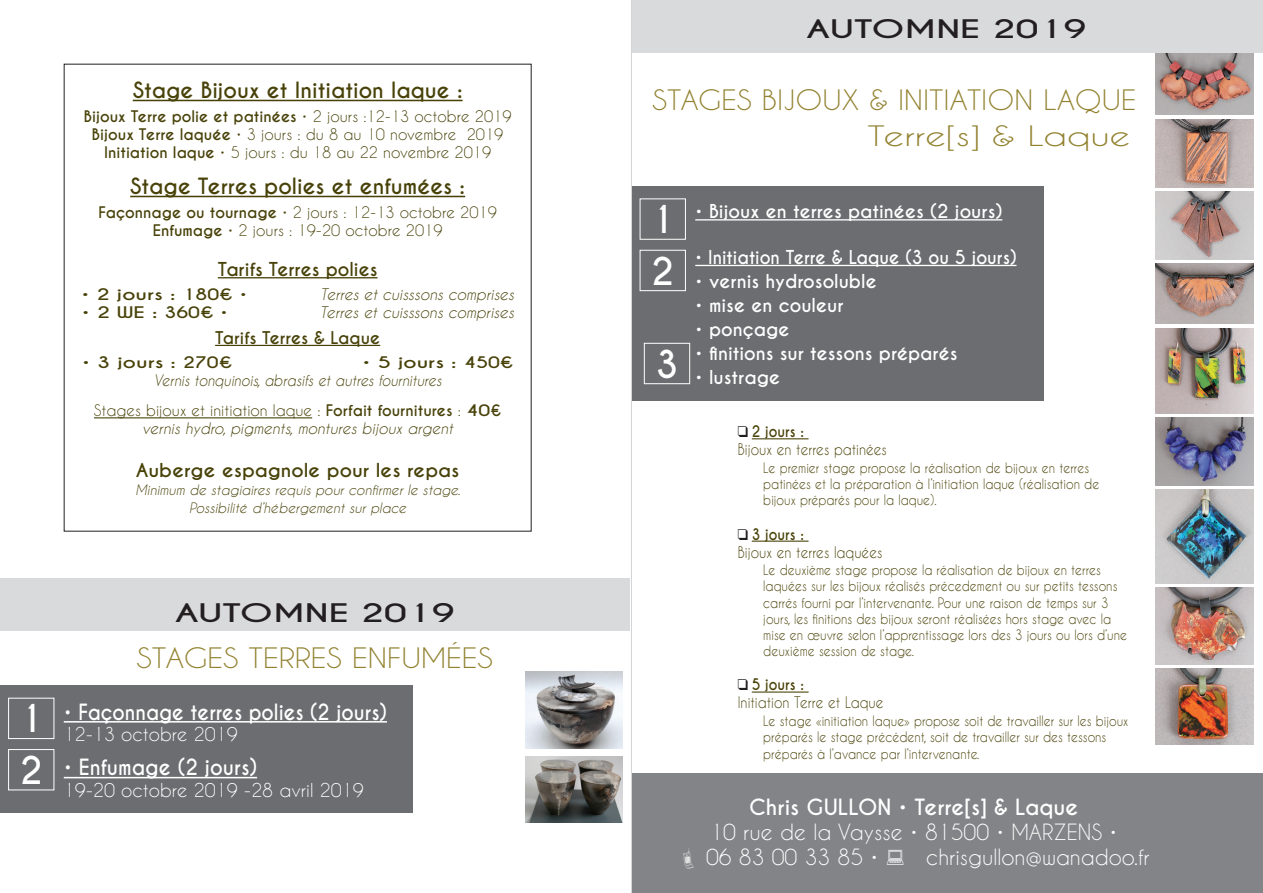
<style>
.page{position:relative;width:1263px;height:893px;background:#fff}
.page>*{position:absolute;margin:0;border:0;box-sizing:border-box;transform-origin:0 0}
.t1{font:700 36px/51.4px "Caviar Dreams";color:#fff}
.t2{font:26.4px/36px "Caviar Dreams";color:#928230;text-align:right;scale:1.11 1}
.t3{font:26.4px "Caviar Dreams";color:#928230;scale:1.14 1}
.t4{font:700 24px "Caviar Dreams";color:#231f20;scale:1.5 1}
.t5{font:21px/25.2px "Caviar Dreams";color:#fff}
.t6{font:700 21px "Caviar Dreams";color:#484209}
.t7{font:700 21px "Caviar Dreams";color:#fff;scale:.91 1}
.t8{font:700 21px "Caviar Dreams";color:#fff}
.t9{font:700 21px "Caviar Dreams";color:#fff;scale:.94 1}
.t10{font:700 18px "Caviar Dreams";color:#fff}
.t11{font:18px "Caviar Dreams";color:#fff}
.t12{font:700 18px "Caviar Dreams";color:#fff;scale:.94 1}
.t13{font:700 18px "Caviar Dreams";color:#484209;scale:1.06 1}
.t14{font:700 18px "Caviar Dreams";color:#484209}
.t15{font:700 16.5px "Caviar Dreams";color:#484209}
.t16{font:15px/18px "Caviar Dreams";color:#484209;text-align:center}
.t17{font:italic 15px/30.6px "Caviar Dreams";color:#484209;text-align:center;scale:.92 1}
.t18{font:italic 15px "Caviar Dreams";color:#484209}
.t19{font:15px/18px "Caviar Dreams";color:#4a4309;scale:.9 1}
.t20{font:700 15px "Caviar Dreams";color:#484209;scale:1.36 1}
.t21{font:13.5px/16.2px "Caviar Dreams";color:#4a4309;scale:.9 1}
.t22{font:italic 13.5px/18px "Caviar Dreams";color:#484209;text-align:center}
.s1{font-weight:700}
.s2{font-style:normal}
.s3{font-weight:700;font-style:normal}
.s4{font-family:"Monotype Sorts";color:#231f20}
</style>
<div class="page">
<img style="left:1155px;top:119px;width:98px;height:68px">
<img style="left:1155px;top:191px;width:98px;height:68px">
<img style="left:1155px;top:264px;width:98px;height:59px">
<img style="left:1155px;top:52px;width:98px;height:63px">
<img style="left:1155px;top:328px;width:98px;height:85px">
<img style="left:1155px;top:490px;width:98px;height:93px">
<img style="left:1155px;top:587px;width:98px;height:77px">
<img style="left:1155px;top:668px;width:98px;height:77px">
<img style="left:1155px;top:417px;width:98px;height:68px">
<hr style="left:133px;top:100px;width:330px;height:1px;background:#484209">
<hr style="left:130px;top:196px;width:335px;height:1px;background:#484209">
<hr style="left:218px;top:277px;width:159px;height:1px;background:#484209">
<hr style="left:215px;top:345px;width:165px;height:1px;background:#484209">
<hr style="left:94px;top:417px;width:218px;height:1px;background:#484209">
<div style="left:631px;top:774px;width:632px;height:119px;background:#828487"></div>
<hr style="left:752px;top:438px;width:56px;height:1px;background:#4a4309">
<hr style="left:752px;top:541px;width:56px;height:1px;background:#4a4309">
<hr style="left:752px;top:691px;width:56px;height:2px;background:#4a4309">
<div style="left:631px;top:0;width:632px;height:52px;background:#d9dadc"></div>
<div style="left:631px;top:186px;width:413px;height:215px;background:#6c6d70"></div>
<hr style="left:695px;top:219px;width:307px;height:2px;background:#fff">
<hr style="left:695px;top:265px;width:321px;height:1px;background:#fff">
<div style="left:640px;top:198px;width:46px;height:42px;border:1px solid #fff"></div>
<div style="left:640px;top:250px;width:46px;height:41px;border:1px solid #fff"></div>
<div style="left:644px;top:343px;width:46px;height:41px;border:1px solid #fff"></div>
<div style="left:0;top:686px;width:412px;height:127px;background:#6c6d70"></div>
<hr style="left:64px;top:721px;width:323px;height:2px;background:#fff">
<hr style="left:64px;top:777px;width:193px;height:1px;background:#fff">
<div style="left:8px;top:698px;width:46px;height:41px;border:1px solid #fff"></div>
<div style="left:8px;top:749px;width:46px;height:41px;border:1px solid #fff"></div>
<div style="left:0;top:578px;width:629px;height:53px;background:#d9dadc"></div>
<hr style="left:631px;top:0;width:1px;height:893px;background:#d4d5d7">
<img style="left:525px;top:672px;width:98px;height:76px">
<img style="left:525px;top:757px;width:98px;height:65px">
<h3 class="t6" style="left:133px;top:78px;width:331px">Stage Bijoux et Initiation laque :</h3>
<p class="t16" style="left:84px;top:107px;width:429px"><span class="s1">Bijoux Terre polie et patinées</span> • 2 jours :12-13 octobre 2019<br><span class="s1">Bijoux Terre laquée</span> • 3 jours : du 8 au 10 novembre 2019<br><span class="s1">Initiation laque</span> • 5 jours : du 18 au 22 novembre 2019</p>
<h3 class="t6" style="left:130px;top:174px;width:336px">Stage Terres polies et enfumées :</h3>
<p class="t16" style="left:98px;top:203px;width:400px"><span class="s1">Façonnage ou tournage</span> • 2 jours : 12-13 octobre 2019<br><span class="s1">Enfumage</span> • 2 jours : 19-20 octobre 2019</p>
<h3 class="t14" style="left:218px;top:258px;width:161px">Tarifs Terres polies</h3>
<p class="t20" style="left:81px;top:285px;width:124px">• 2 jours : 180€ •</p>
<p class="t18" style="left:320px;top:286px;width:196px">Terres et cuisssons comprises</p>
<p class="t20" style="left:81px;top:303px;width:109px">• 2 WE : 360€ •</p>
<p class="t18" style="left:320px;top:304px;width:196px">Terres et cuisssons comprises</p>
<p class="t15" style="left:215px;top:327px;width:167px">Tarifs Terres &amp; Laque</p>
<p class="t20" style="left:82px;top:353px;width:112px">• 3 jours : 270€</p>
<p class="t20" style="left:362px;top:353px;width:113px">• 5 jours : 450€</p>
<p class="t17" style="left:94px;top:365px;width:444px">Vernis tonquinois, abrasifs et autres fournitures<br><span class="s2">Stages bijoux et initiation laque :</span> <span class="s3">Forfait fournitures</span> <span class="s2">:</span> <span class="s3">40€</span></p>
<p class="t18" style="left:142px;top:420px;width:312px">vernis hydro, pigments, montures bijoux argent</p>
<h3 class="t13" style="left:136px;top:460px;width:307px">Auberge espagnole pour les repas</h3>
<p class="t22" style="left:136px;top:481px;width:326px">Minimum de stagiaires requis pour confirmer le stage.<br>Possibilité d’hébergement sur place</p>
<h1 class="t1" style="left:19px;top:694px;width:27px">1<br>2</h1>
<h3 class="t4" style="left:175px;top:598px;width:188px">AUTOMNE 2019</h3>
<h2 class="t3" style="left:136px;top:642px;width:314px">STAGES TERRES ENFUMéES</h2>
<h3 class="t7" style="left:64px;top:699px;width:357px">• Façonnage terres polies (2 jours)</h3>
<h3 class="t11" style="left:64px;top:724px;width:175px">12-13 octobre 2019</h3>
<h3 class="t9" style="left:64px;top:755px;width:207px">• Enfumage (2 jours)</h3>
<h3 class="t11" style="left:64px;top:779px;width:301px">19-20 octobre 2019 -28 avril 2019</h3>
<h3 class="t4" style="left:806px;top:14px;width:188px">AUTOMNE 2019</h3>
<h2 class="t2" style="left:652px;top:81px;width:438px">STAGES BIJOUX &amp; INITIATION LAQUE<br>Terre[s] &amp; Laque</h2>
<h1 class="t1" style="left:650px;top:195px;width:27px">1<br>2</h1>
<h1 class="t1" style="left:655px;top:339px;width:25px">3</h1>
<h3 class="t10" style="left:695px;top:200px;width:309px">• Bijoux en terres patinées (2 jours)</h3>
<h3 class="t12" style="left:695px;top:246px;width:343px">• Initiation Terre &amp; Laque (3 ou 5 jours)</h3>
<h3 class="t10" style="left:695px;top:270px;width:183px">• vernis hydrosoluble</h3>
<h3 class="t10" style="left:695px;top:294px;width:150px">• mise en couleur</h3>
<h3 class="t10" style="left:695px;top:318px;width:96px">• ponçage</h3>
<h3 class="t10" style="left:695px;top:342px;width:264px">• finitions sur tessons préparés</h3>
<h3 class="t10" style="left:695px;top:366px;width:86px">• lustrage</h3>
<p class="t19" style="left:738px;top:422px;width:167px"><span class="s4">q</span> <span class="s1">2 jours :<br></span>Bijoux en terres patinées</p>
<p class="t21" style="left:763px;top:459px;width:375px">Le premier stage propose la réalisation de bijoux en terres patinées et la préparation à l’initiation laque (réalisation de bijoux préparés pour la laque).</p>
<p class="t19" style="left:738px;top:525px;width:162px"><span class="s4">q</span> <span class="s1">3 jours :<br></span>Bijoux en terres laquées</p>
<p class="t21" style="left:763px;top:562px;width:406px">Le deuxième stage propose la réalisation de bijoux en terres laquées sur les bijoux réalisés précedement ou sur petits tessons carrés fourni par l’intervenante. Pour une raison de temps sur 3 jours, les finitions des bijoux seront réalisées hors stage avec la mise en œuvre selon l’apprentissage lors des 3 jours ou lors d’une deuxième session de stage.</p>
<p class="t19" style="left:738px;top:675px;width:163px"><span class="s4">q</span> <span class="s1">5 jours :<br></span>Initiation Terre et Laque</p>
<p class="t21" style="left:763px;top:713px;width:407px">Le stage «initiation laque» propose soit de travailler sur les bijoux préparés le stage précédent, soit de travailler sur des tessons préparés à l’avance par l’intervenante.</p>
<h3 class="t8" style="left:749px;top:794px;width:331px">Chris GULLON • Terre[s] &amp; Laque</h3>
<h3 class="t5" style="left:706px;top:819px;width:413px">10 rue de la Vaysse • 81500 • MARZENS •<br>06 83 00 33 85 •</h3>
<h3 class="t5" style="left:926px;top:844px;width:225px">chrisgullon@wanadoo.fr</h3>
</div>
